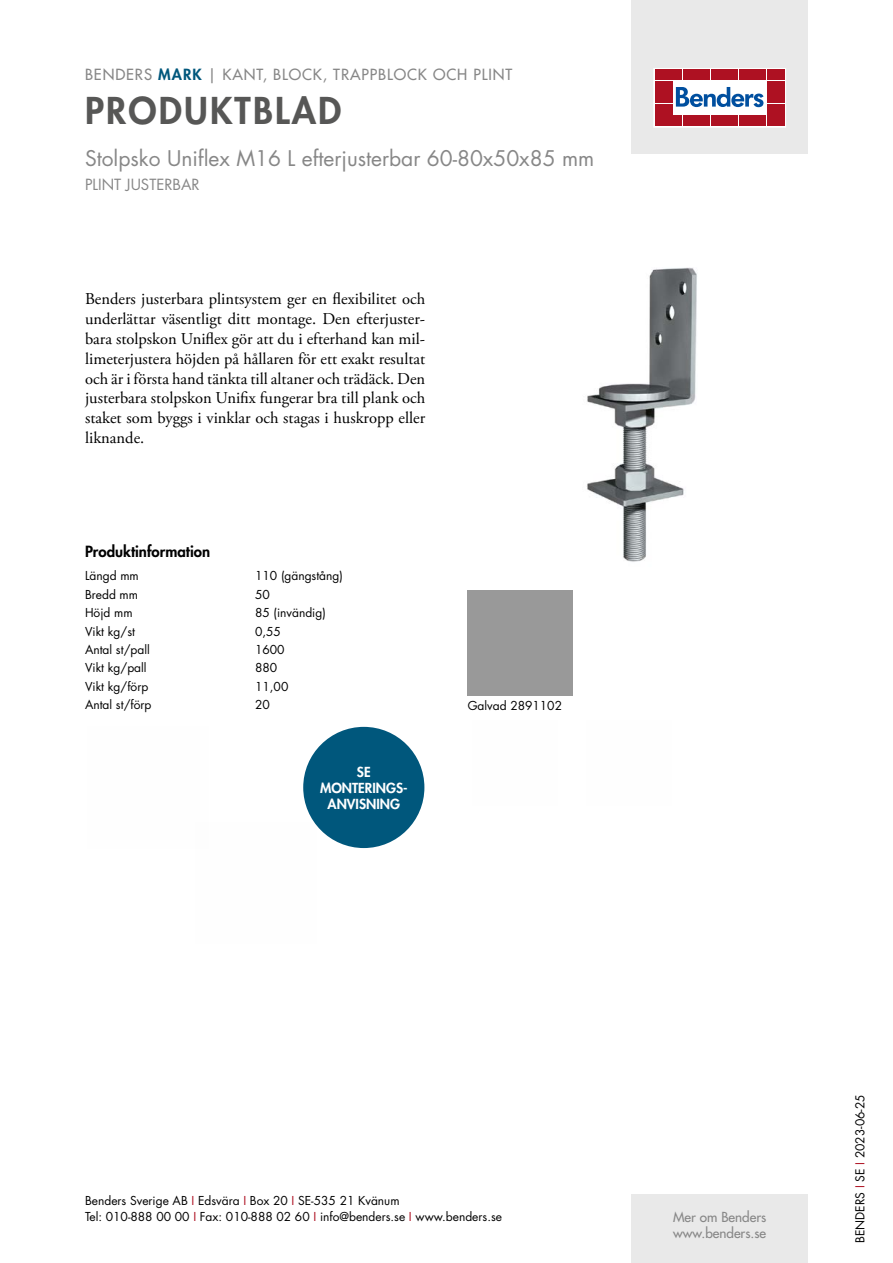
<style>
.page{position:relative;width:893px;height:1263px;background:#fff}
.page>*{position:absolute;margin:0;border:0;box-sizing:border-box;transform-origin:0 0}
.t1{font:800 36px "Futura Std";letter-spacing:.06em;color:#575756}
.t2{font:21px "Futura Std";color:#878787}
.t3{font:16.5px/19.8px "Adobe Garamond Pro";color:#000;text-align:justify}
.t4{font:500 15px "Futura Std";letter-spacing:.06em;color:#878787}
.t5{font:800 15px "Futura Std";color:#000}
.t6{font:15px "Futura Std";color:#878787}
.t7{font:500 13.5px/16.2px "Futura Std";color:#878787}
.t8{font:800 13.5px/16.2px "Futura Std";color:#fff;text-align:center}
.t9{font:12px/16.5px "Futura Std";color:#000}
.s1{font-weight:800;color:#00577c}
.s2{color:#ae1122}
</style>
<div class="page">
<div style="left:631px;top:0;width:177px;height:153px;background:#e9e9e9"></div>
<div style="left:631px;top:1195px;width:177px;height:68px;background:#e9e9e9"></div>
<svg style="left:656px;top:70px;width:128px;height:55px;background:#ebc5ca"></svg>
<div style="left:654px;top:68px;width:132px;height:59px;border:1px solid #fff"></div>
<div style="left:655px;top:70px;width:8px;height:10px;background:#ae1122"></div>
<div style="left:664px;top:70px;width:8px;height:10px;background:#ae1122"></div>
<div style="left:655px;top:81px;width:8px;height:10px;background:#ae1122"></div>
<div style="left:664px;top:81px;width:8px;height:10px;background:#ae1122"></div>
<div style="left:655px;top:93px;width:8px;height:10px;background:#ae1122"></div>
<div style="left:664px;top:93px;width:8px;height:10px;background:#ae1122"></div>
<div style="left:655px;top:104px;width:8px;height:11px;background:#ae1122"></div>
<div style="left:664px;top:104px;width:8px;height:11px;background:#ae1122"></div>
<div style="left:655px;top:116px;width:8px;height:10px;background:#ae1122"></div>
<div style="left:664px;top:116px;width:8px;height:10px;background:#ae1122"></div>
<div style="left:674px;top:70px;width:8px;height:10px;background:#ae1122"></div>
<div style="left:683px;top:70px;width:8px;height:10px;background:#ae1122"></div>
<div style="left:692px;top:70px;width:8px;height:10px;background:#ae1122"></div>
<div style="left:702px;top:70px;width:8px;height:10px;background:#ae1122"></div>
<div style="left:711px;top:70px;width:8px;height:10px;background:#ae1122"></div>
<div style="left:720px;top:70px;width:8px;height:10px;background:#ae1122"></div>
<div style="left:730px;top:70px;width:8px;height:10px;background:#ae1122"></div>
<div style="left:739px;top:70px;width:8px;height:10px;background:#ae1122"></div>
<div style="left:748px;top:70px;width:8px;height:10px;background:#ae1122"></div>
<div style="left:758px;top:70px;width:8px;height:10px;background:#ae1122"></div>
<div style="left:674px;top:116px;width:8px;height:10px;background:#ae1122"></div>
<div style="left:683px;top:116px;width:8px;height:10px;background:#ae1122"></div>
<div style="left:692px;top:116px;width:8px;height:10px;background:#ae1122"></div>
<div style="left:702px;top:116px;width:8px;height:10px;background:#ae1122"></div>
<div style="left:711px;top:116px;width:8px;height:10px;background:#ae1122"></div>
<div style="left:720px;top:116px;width:8px;height:10px;background:#ae1122"></div>
<div style="left:730px;top:116px;width:8px;height:10px;background:#ae1122"></div>
<div style="left:739px;top:116px;width:8px;height:10px;background:#ae1122"></div>
<div style="left:748px;top:116px;width:8px;height:10px;background:#ae1122"></div>
<div style="left:758px;top:116px;width:8px;height:10px;background:#ae1122"></div>
<div style="left:767px;top:70px;width:8px;height:10px;background:#ae1122"></div>
<div style="left:776px;top:70px;width:8px;height:10px;background:#ae1122"></div>
<div style="left:767px;top:81px;width:8px;height:10px;background:#ae1122"></div>
<div style="left:776px;top:81px;width:8px;height:10px;background:#ae1122"></div>
<div style="left:767px;top:93px;width:8px;height:10px;background:#ae1122"></div>
<div style="left:776px;top:93px;width:8px;height:10px;background:#ae1122"></div>
<div style="left:767px;top:104px;width:8px;height:11px;background:#ae1122"></div>
<div style="left:776px;top:104px;width:8px;height:11px;background:#ae1122"></div>
<div style="left:767px;top:116px;width:8px;height:10px;background:#ae1122"></div>
<div style="left:776px;top:116px;width:8px;height:10px;background:#ae1122"></div>
<svg style="left:676px;top:87px;width:87px;height:20px;background:#89add2"></svg>
<div style="left:303px;top:727px;width:121px;height:121px;background:#00577c;border-radius:50%"></div>
<img style="left:586px;top:267px;width:111px;height:295px">
<p class="t4" style="left:85px;top:65px;width:429px">BENDERS <span class="s1">MARK</span> | KANT, BLOCK, TRAPPBLOCK OCH PLINT</p>
<h1 class="t1" style="left:85px;top:87px;width:258px">PRODUKTBLAD</h1>
<p class="t2" style="left:85px;top:144px;width:511px">Stolpsko Uniflex M16 L efterjusterbar 60-80x50x85 mm</p>
<p class="t6" style="left:85px;top:175px;width:116px">PLINT JUSTERBAR</p>
<p class="t3" style="left:85px;top:290px;width:342px">Benders justerbara plintsystem ger en flexibilitet och underlättar väsentligt ditt montage. Den efterjuster&shy;bara stolpskon Uniflex gör att du i efterhand kan mil&shy;limeterjustera höjden på hållaren för ett exakt resultat och är i första hand tänkta till altaner och trädäck. Den justerbara stolpskon Unifix fungerar bra till plank och staket som byggs i vinklar och stagas i huskropp eller liknande.</p>
<p class="t5" style="left:85px;top:542px;width:127px">Produktinformation</p>
<p class="t9" style="left:85px;top:568px;width:55px">Längd mm</p>
<p class="t9" style="left:255px;top:568px;width:89px">110 (gängstång)</p>
<p class="t9" style="left:85px;top:586px;width:55px">Bredd mm</p>
<p class="t9" style="left:255px;top:586px;width:16px">50</p>
<p class="t9" style="left:85px;top:604px;width:49px">Höjd mm</p>
<p class="t9" style="left:255px;top:604px;width:72px">85 (invändig)</p>
<p class="t9" style="left:85px;top:623px;width:51px">Vikt kg/st</p>
<p class="t9" style="left:255px;top:623px;width:27px">0,55</p>
<p class="t9" style="left:85px;top:641px;width:66px">Antal st/pall</p>
<p class="t9" style="left:255px;top:641px;width:31px">1600</p>
<p class="t9" style="left:85px;top:660px;width:63px">Vikt kg/pall</p>
<p class="t9" style="left:255px;top:660px;width:24px">880</p>
<p class="t9" style="left:85px;top:678px;width:65px">Vikt kg/förp</p>
<p class="t9" style="left:255px;top:678px;width:35px">11,00</p>
<p class="t9" style="left:85px;top:697px;width:68px">Antal st/förp</p>
<p class="t9" style="left:255px;top:697px;width:16px">20</p>
<p class="t8" style="left:320px;top:764px;width:89px">SE<br>MONTERINGS-<br>ANVISNING</p>
<p class="t9" style="left:468px;top:697px;width:96px">Galvad 2891102</p>
<p class="t9" style="left:85px;top:1192px;width:418px">Benders Sverige AB <span class="s2">I</span> Edsvära <span class="s2">I</span> Box 20 <span class="s2">I</span> SE-535 21 Kvänum<br>Tel: 010-888 00 00 <span class="s2">I</span> Fax: 010-888 02 60 <span class="s2">I</span> info@benders.se <span class="s2">I</span> www.benders.se</p>
<p class="t7" style="left:673px;top:1209px;width:95px">Mer om Benders www.benders.se</p>
<p class="t9" style="left:852px;top:1243px;width:150px;rotate:-90deg">BENDERS <span class="s2">I</span> SE <span class="s2">I</span> 2023-06-25</p>
</div>
